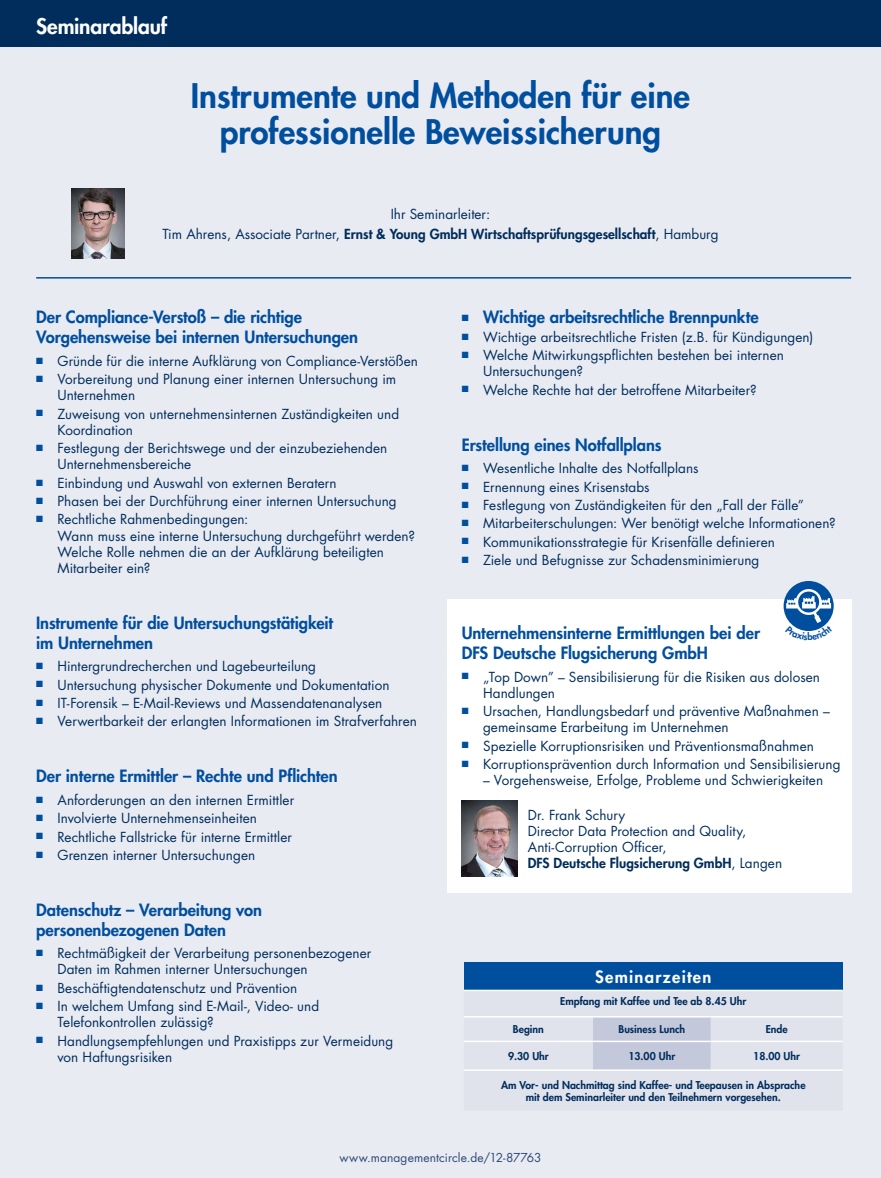
<style>
.page{position:relative;width:881px;height:1178px;background:#fff}
.page>*{position:absolute;margin:0;border:0;box-sizing:border-box;transform-origin:0 0}
.t1{font:800 33px/36px "Futura Std";color:#004e9e;text-align:center}
.t2{font:800 21px "Futura Std";letter-spacing:-.005em;color:#fff}
.t3{font:800 16.5px/19.8px "Futura Std";letter-spacing:-.005em;color:#004e9e}
.t4{font:800 16.5px "Futura Std";letter-spacing:.075em;color:#fff}
.t5{font:13.5px/16.2px "Futura Std";letter-spacing:.005em;color:#002d5c}
.t6{font:12px "Futura Std";letter-spacing:.01em;color:#2d4977}
.t7{font:800 10.5px/12px "Futura Std";color:#002d5c;text-align:center}
.s1{font-weight:800}
</style>
<div class="page">
<div style="left:0;top:0;width:880px;height:1178px;background:#e9ebf2"></div>
<div style="left:0;top:0;width:880px;height:47px;background:#002d5c"></div>
<hr style="left:36px;top:277px;width:814px;height:2px;background:#004e9e">
<div style="left:447px;top:600px;width:403px;height:293px;background:#fff"></div>
<img style="left:461px;top:801px;width:56px;height:75px">
<div style="left:463px;top:962px;width:379px;height:28px;background:#004e9e"></div>
<div style="left:593px;top:1018px;width:117px;height:51px;background:#c3c8da"></div>
<hr style="left:463px;top:1016px;width:129px;height:1px;background:#fff">
<hr style="left:592px;top:1016px;width:118px;height:1px;background:#fff">
<hr style="left:710px;top:1016px;width:132px;height:1px;background:#fff">
<hr style="left:463px;top:1040px;width:129px;height:2px;background:#fff">
<hr style="left:592px;top:1040px;width:118px;height:2px;background:#fff">
<hr style="left:710px;top:1040px;width:132px;height:2px;background:#fff">
<hr style="left:463px;top:1069px;width:129px;height:2px;background:#fff">
<hr style="left:592px;top:1069px;width:118px;height:2px;background:#fff">
<hr style="left:710px;top:1069px;width:132px;height:2px;background:#fff">
<hr style="left:463px;top:990px;width:129px;height:1px;background:#fff">
<hr style="left:592px;top:990px;width:118px;height:1px;background:#fff">
<hr style="left:710px;top:990px;width:132px;height:1px;background:#fff">
<div style="left:783px;top:581px;width:50px;height:50px;background:#004e9e;border-radius:50%"></div>
<img style="left:71px;top:188px;width:54px;height:71px">
<svg style="left:785px;top:587px;width:47px;height:44px"></svg>
<h2 class="t2" style="left:36px;top:13px;width:133px">Seminarablauf</h2>
<h1 class="t1" style="left:191px;top:78px;width:500px">Instrumente und Methoden für eine professionelle Beweissicherung</h1>
<p class="t5" style="left:162px;top:204px;width:557px;line-height:20.4px;text-align:center">Ihr Seminarleiter:<br>Tim Ahrens, Associate Partner, <span class="s1">Ernst &amp; Young GmbH Wirtschaftsprüfungsgesellschaft</span>, Hamburg</p>
<p class="t3" style="left:36px;top:307px;width:323px">Der Compliance-Verstoß – die richtige<br>Vorgehensweise bei internen Untersuchungen</p>
<p class="t5" style="left:36px;top:353px;width:383px"><sup>■</sup> Gründe für die interne Aufklärung von Compliance-Verstößen</p>
<p class="t5" style="left:57px;top:371px;width:340px;text-indent:-21px"><sup>■</sup> Vorbereitung und Planung einer internen Untersuchung im<br>Unternehmen</p>
<p class="t5" style="left:57px;top:406px;width:343px;text-indent:-21px"><sup>■</sup> Zuweisung von unternehmensinternen Zuständigkeiten und<br>Koordination</p>
<p class="t5" style="left:57px;top:440px;width:331px;text-indent:-21px"><sup>■</sup> Festlegung der Berichtswege und der einzubeziehenden<br>Unternehmensbereiche</p>
<p class="t5" style="left:36px;top:475px;width:302px"><sup>■</sup> Einbindung und Auswahl von externen Beratern</p>
<p class="t5" style="left:36px;top:493px;width:362px"><sup>■</sup> Phasen bei der Durchführung einer internen Untersuchung</p>
<p class="t5" style="left:57px;top:511px;width:359px;text-indent:-21px"><sup>■</sup> Rechtliche Rahmenbedingungen:<br>Wann muss eine interne Untersuchung durchgeführt werden?<br>Welche Rolle nehmen die an der Aufklärung beteiligten Mitarbeiter ein?</p>
<p class="t3" style="left:36px;top:613px;width:298px">Instrumente für die Untersuchungstätigkeit im Unternehmen</p>
<p class="t5" style="left:36px;top:658px;width:281px"><sup>■</sup> Hintergrundrecherchen und Lagebeurteilung</p>
<p class="t5" style="left:36px;top:677px;width:355px"><sup>■</sup> Untersuchung physischer Dokumente und Dokumentation</p>
<p class="t5" style="left:36px;top:695px;width:347px"><sup>■</sup> IT-Forensik – E-Mail-Reviews und Massendatenanalysen</p>
<p class="t5" style="left:36px;top:713px;width:382px"><sup>■</sup> Verwertbarkeit der erlangten Informationen im Strafverfahren</p>
<p class="t3" style="left:36px;top:766px;width:303px">Der interne Ermittler – Rechte und Pflichten</p>
<p class="t5" style="left:36px;top:792px;width:259px"><sup>■</sup> Anforderungen an den internen Ermittler</p>
<p class="t5" style="left:36px;top:810px;width:222px"><sup>■</sup> Involvierte Unternehmenseinheiten</p>
<p class="t5" style="left:36px;top:829px;width:257px"><sup>■</sup> Rechtliche Fallstricke für interne Ermittler</p>
<p class="t5" style="left:36px;top:847px;width:220px"><sup>■</sup> Grenzen interner Untersuchungen</p>
<p class="t3" style="left:36px;top:900px;width:227px">Datenschutz – Verarbeitung von personenbezogenen Daten</p>
<p class="t5" style="left:57px;top:945px;width:315px;text-indent:-21px"><sup>■</sup> Rechtmäßigkeit der Verarbeitung personenbezogener<br>Daten im Rahmen interner Untersuchungen</p>
<p class="t5" style="left:36px;top:980px;width:262px"><sup>■</sup> Beschäftigtendatenschutz und Prävention</p>
<p class="t5" style="left:57px;top:998px;width:263px;text-indent:-21px"><sup>■</sup> In welchem Umfang sind E-Mail-, Video- und<br>Telefonkontrollen zulässig?</p>
<p class="t5" style="left:57px;top:1033px;width:337px;text-indent:-21px"><sup>■</sup> Handlungsempfehlungen und Praxistipps zur Vermeidung von Haftungsrisiken</p>
<p class="t3" style="left:461px;top:307px;width:298px">■ Wichtige arbeitsrechtliche Brennpunkte</p>
<p class="t5" style="left:461px;top:329px;width:353px"><sup>■</sup> Wichtige arbeitsrechtliche Fristen (z.B. für Kündigungen)</p>
<p class="t5" style="left:483px;top:347px;width:302px;text-indent:-21px"><sup>■</sup> Welche Mitwirkungspflichten bestehen bei internen<br>Untersuchungen?</p>
<p class="t5" style="left:461px;top:382px;width:296px"><sup>■</sup> Welche Rechte hat der betroffene Mitarbeiter?</p>
<p class="t3" style="left:461px;top:435px;width:201px">Erstellung eines Notfallplans</p>
<p class="t5" style="left:461px;top:460px;width:238px"><sup>■</sup> Wesentliche Inhalte des Notfallplans</p>
<p class="t5" style="left:461px;top:479px;width:189px"><sup>■</sup> Ernennung eines Krisenstabs</p>
<p class="t5" style="left:461px;top:497px;width:343px"><sup>■</sup> Festlegung von Zuständigkeiten für den „Fall der Fälle”</p>
<p class="t5" style="left:461px;top:515px;width:375px"><sup>■</sup> Mitarbeiterschulungen: Wer benötigt welche Informationen?</p>
<p class="t5" style="left:461px;top:533px;width:314px"><sup>■</sup> Kommunikationsstrategie für Krisenfälle definieren</p>
<p class="t5" style="left:461px;top:552px;width:299px"><sup>■</sup> Ziele und Befugnisse zur Schadensminimierung</p>
<p class="t3" style="left:461px;top:623px;width:300px">Unternehmensinterne Ermittlungen bei der<br>DFS Deutsche Flugsicherung GmbH</p>
<p class="t5" style="left:483px;top:668px;width:338px;text-indent:-21px"><sup>■</sup> „Top Down” – Sensibilisierung für die Risiken aus dolosen<br>Handlungen</p>
<p class="t5" style="left:483px;top:703px;width:348px;text-indent:-21px"><sup>■</sup> Ursachen, Handlungsbedarf und präventive Maßnahmen – gemeinsame Erarbeitung im Unternehmen</p>
<p class="t5" style="left:461px;top:738px;width:353px"><sup>■</sup> Spezielle Korruptionsrisiken und Präventionsmaßnahmen</p>
<p class="t5" style="left:461px;top:756px;width:380px"><sup>■</sup> Korruptionsprävention durch Information und Sensibilisierung</p>
<p class="t5" style="left:483px;top:772px;width:341px">– Vorgehensweise, Erfolge, Probleme und Schwierigkeiten</p>
<p class="t5" style="left:527px;top:807px;width:256px">Dr. Frank Schury<br>Director Data Protection and Quality,<br>Anti-Corruption Officer,<br><span class="s1">DFS Deutsche Flugsicherung GmbH</span>, Langen</p>
<p class="t4" style="left:595px;top:966px;width:117px">Seminarzeiten</p>
<p class="t7" style="left:560px;top:995px;width:187px">Empfang mit Kaffee und Tee ab 8.45 Uhr</p>
<p class="t7" style="left:512px;top:1023px;width:32px">Beginn</p>
<p class="t7" style="left:618px;top:1023px;width:68px">Business Lunch</p>
<p class="t7" style="left:765px;top:1023px;width:23px">Ende</p>
<p class="t7" style="left:508px;top:1050px;width:42px">9.30 Uhr</p>
<p class="t7" style="left:628px;top:1050px;width:48px">13.00 Uhr</p>
<p class="t7" style="left:753px;top:1050px;width:48px">18.00 Uhr</p>
<p class="t7" style="left:501px;top:1079px;width:306px">Am Vor- und Nachmittag sind Kaffee- und Teepausen in Absprache mit dem Seminarleiter und den Teilnehmern vorgesehen.</p>
<p class="t6" style="left:339px;top:1149px;width:204px">www.managementcircle.de/12-87763</p>
</div>
